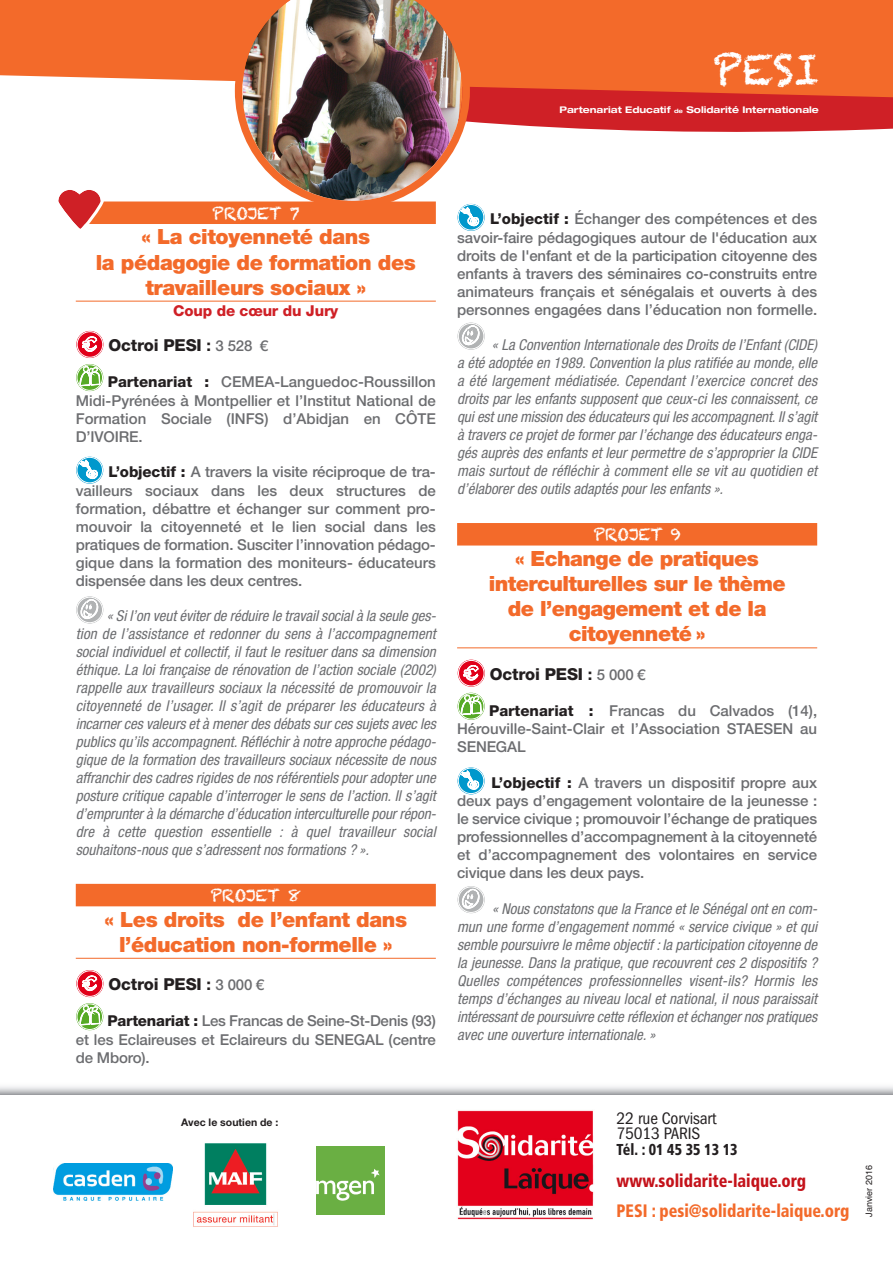
<style>
.page{position:relative;width:893px;height:1263px;background:#fff}
.page>*{position:absolute;margin:0;border:0;box-sizing:border-box;transform-origin:0 0}
.t1{font:41.85px "Chalkduster";color:#fff}
.t2{font:900 21px/25.2px "Helvetica Neue LT Std";letter-spacing:-.02em;color:#f36a2a;text-align:center}
.t3{font:900 condensed 18px "Frutiger LT Std";color:#f36a2a;scale:.9 1}
.t4{font:900 condensed 18px "Frutiger LT Std";color:#c4121a;scale:.9 1}
.t5{font:condensed 17.25px/15.8px "ITC Franklin Gothic Std";letter-spacing:-.01em;color:#231f20}
.t6{font:800 16.5px "Helvetica Neue LT Std";letter-spacing:-.01em;color:#231f20}
.t7{font:16.5px "Chalkduster";letter-spacing:-.01em;color:#fff}
.t8{font:900 condensed 15.75px "Frutiger LT Std";color:#231f20;scale:.9 1}
.t9{font:italic condensed 15px/18px "Helvetica Neue LT Std";color:#6c6d70;text-align:justify}
.t10{font:500 15px/18.1px "Helvetica Neue LT Std";color:#6c6d70;text-align:justify}
.t11{font:800 15px "Helvetica Neue LT Std";letter-spacing:-.01em;color:#cf2026}
.t12{font:700 10.5px "Helvetica Neue LT Std";color:#231f20}
.t13{font:700 expanded 9.15px "Helvetica Neue LT Std";color:#fff}
.t14{font:9px "Helvetica";color:#231f20}
.s1{font-size:5.85px}
.s2{font-weight:700}
.s3{font-weight:500;font-size:15px;color:#6c6d70}
.s4{font-weight:800;color:#231f20}
</style>
<div class="page">
<svg style="left:470px;top:98px;width:423px;height:34px;background:#d23136"></svg>
<svg style="left:0;top:0;width:893px;height:98px;background:#f27139"></svg>
<div style="left:76px;top:201px;width:360px;height:23px;background:#f36a2a"></div>
<hr style="left:76px;top:301px;width:360px;height:1px;background:#f36a2a">
<div style="left:76px;top:884px;width:360px;height:22px;background:#f36a2a"></div>
<hr style="left:76px;top:958px;width:360px;height:1px;background:#f36a2a">
<div style="left:457px;top:523px;width:360px;height:22px;background:#f36a2a"></div>
<hr style="left:457px;top:647px;width:360px;height:1px;background:#f36a2a">
<svg style="left:76px;top:456px;width:28px;height:28px"></svg>
<svg style="left:76px;top:596px;width:27px;height:28px"></svg>
<svg style="left:457px;top:204px;width:28px;height:27px"></svg>
<svg style="left:457px;top:322px;width:28px;height:28px"></svg>
<svg style="left:457px;top:767px;width:28px;height:28px"></svg>
<svg style="left:457px;top:886px;width:28px;height:28px"></svg>
<svg style="left:457px;top:659px;width:28px;height:61px"></svg>
<svg style="left:76px;top:970px;width:28px;height:60px"></svg>
<svg style="left:76px;top:331px;width:28px;height:60px"></svg>
<img style="left:457px;top:1110px;width:137px;height:110px">
<img style="left:53px;top:1163px;width:119px;height:37px">
<img style="left:193px;top:1143px;width:85px;height:84px">
<img style="left:316px;top:1146px;width:68px;height:68px">
<svg style="left:58px;top:190px;width:46px;height:39px"></svg>
<img style="left:235px;top:0;width:235px;height:208px">
<h1 class="t1" style="left:713px;top:45px;width:108px">PESI</h1>
<p class="t13" style="left:559px;top:106px;width:261px">Partenariat Educatif <span class="s1">de</span> Solidarité Internationale</p>
<p class="t7" style="left:212px;top:204px;width:89px">PROJET 7</p>
<h2 class="t2" style="left:96px;top:226px;width:322px">« La citoyenneté dans<br>la pédagogie de formation des travailleurs sociaux »</h2>
<p class="t11" style="left:173px;top:305px;width:166px">Coup de cœur du Jury</p>
<p class="t6" style="left:109px;top:339px;width:161px">Octroi PESI <span class="s2">:</span> <span class="s3">3 528 €</span></p>
<p class="t10" style="left:76px;top:374px;width:362px;text-indent:32px"><span class="s4">Partenariat :</span> CEMEA-Languedoc-Roussillon Midi-Pyrénées à Montpellier et l’Institut National de Formation Sociale (INFS) d’Abidjan en CôTE D’IVOIRE.</p>
<p class="t10" style="left:76px;top:464px;width:362px;text-indent:33px"><span class="s4">L’objectif :</span> A travers la visite réciproque de tra&shy;vailleurs sociaux dans les deux structures de formation, débattre et échanger sur comment pro&shy;mouvoir la citoyenneté et le lien social dans les pratiques de formation. Susciter l’innovation pédago&shy;gique dans la formation des moniteurs- éducateurs dispensée dans les deux centres.</p>
<p class="t9" style="left:76px;top:608px;width:362px;text-indent:31px">« Si l’on veut éviter de réduire le travail social à la seule ges&shy;tion de l’assistance et redonner du sens à l’accompagnement social individuel et collectif, il faut le resituer dans sa dimension éthique. La loi française de rénovation de l’action sociale (2002) rappelle aux travailleurs sociaux la nécessité de promouvoir la citoyenneté de l’usager. Il s’agit de préparer les éducateurs à incarner ces valeurs et à mener des débats sur ces sujets avec les publics qu’ils accompagnent. Réfléchir à notre approche pédago&shy;gique de la formation des travailleurs sociaux nécessite de nous affranchir des cadres rigides de nos référentiels pour adopter une posture critique capable d’interroger le sens de l’action. Il s’agit d’emprunter à la démarche d’éducation interculturelle pour répon&shy;dre à cette question essentielle : à quel travailleur social souhaitons-nous que s’adressent nos formations ? ».</p>
<p class="t7" style="left:210px;top:886px;width:92px">PROJET 8</p>
<h2 class="t2" style="left:105px;top:908px;width:304px">« Les droits de l’enfant dans l’éducation non-formelle »</h2>
<p class="t6" style="left:109px;top:978px;width:157px">Octroi PESI <span class="s2">:</span> <span class="s3">3 000 €</span></p>
<p class="t10" style="left:76px;top:1013px;width:362px;text-indent:32px"><span class="s4">Partenariat :</span> Les Francas de Seine-St-Denis (93) et les Eclaireuses et Eclaireurs du SENEGAL (centre de Mboro).</p>
<p class="t12" style="left:181px;top:1118px;width:99px">Avec le soutien de :</p>
<p class="t10" style="left:457px;top:211px;width:362px;text-indent:33px"><span class="s4">L’objectif :</span> échanger des compétences et des savoir-faire pédagogiques autour de l'éducation aux droits de l'enfant et de la participation citoyenne des enfants à travers des séminaires co-construits entre animateurs français et sénégalais et ouverts à des personnes engagées dans l’éducation non formelle.</p>
<p class="t9" style="left:457px;top:337px;width:362px;text-indent:35px">« La Convention Internationale des Droits de l’Enfant (CIDE) a été adoptée en 1989. Convention la plus ratifiée au monde, elle a été largement médiatisée. Cependant l’exercice concret des droits par les enfants supposent que ceux-ci les connaissent, ce qui est une mission des éducateurs qui les accompagnent. Il s’agit à travers ce projet de former par l’échange des éducateurs enga&shy;gés auprès des enfants et leur permettre de s’approprier la CIDE mais surtout de réfléchir à comment elle se vit au quotidien et d’élaborer des outils adaptés pour les enfants ».</p>
<p class="t7" style="left:593px;top:525px;width:89px">PROJET 9</p>
<h2 class="t2" style="left:489px;top:547px;width:298px">« Echange de pratiques interculturelles sur le thème de l’engagement et de la citoyenneté »</h2>
<p class="t6" style="left:490px;top:668px;width:157px">Octroi PESI <span class="s2">:</span> <span class="s3">5 000 €</span></p>
<p class="t10" style="left:457px;top:703px;width:362px;text-indent:32px"><span class="s4">Partenariat :</span> Francas du Calvados (14), Hérouville-Saint-Clair et l’Association STAESEN au SENEGAL</p>
<p class="t10" style="left:457px;top:775px;width:362px;text-indent:35px"><span class="s4">L’objectif :</span> A travers un dispositif propre aux deux pays d’engagement volontaire de la jeunesse : le service civique ; promouvoir l’échange de pratiques professionnelles d’accompagnement à la citoyenneté et d’accompagnement des volontaires en service civique dans les deux pays.</p>
<p class="t9" style="left:457px;top:901px;width:362px;text-indent:35px">« Nous constatons que la France et le Sénégal ont en com&shy;mun une forme d’engagement nommé « service civique » et qui semble poursuivre le même objectif : la participation citoyenne de la jeunesse. Dans la pratique, que recouvrent ces 2 dispositifs ?<br>Quelles compétences professionnelles visent-ils? Hormis les temps d’échanges au niveau local et national, il nous paraissait intéressant de poursuivre cette réflexion et échanger nos pratiques avec une ouverture internationale. »</p>
<p class="t5" style="left:617px;top:1111px;width:101px">22 rue Corvisart<br>75013 PARIS</p>
<p class="t8" style="left:617px;top:1143px;width:136px">Tél. : 01 45 35 13 13</p>
<p class="t4" style="left:617px;top:1173px;width:212px">www.solidarite-laique.org</p>
<p class="t3" style="left:617px;top:1203px;width:260px">pesi : pesi@solidarite-laique.org</p>
<p class="t14" style="left:864px;top:1217px;width:53px;rotate:-90deg">Janvier 2016</p>
</div>
